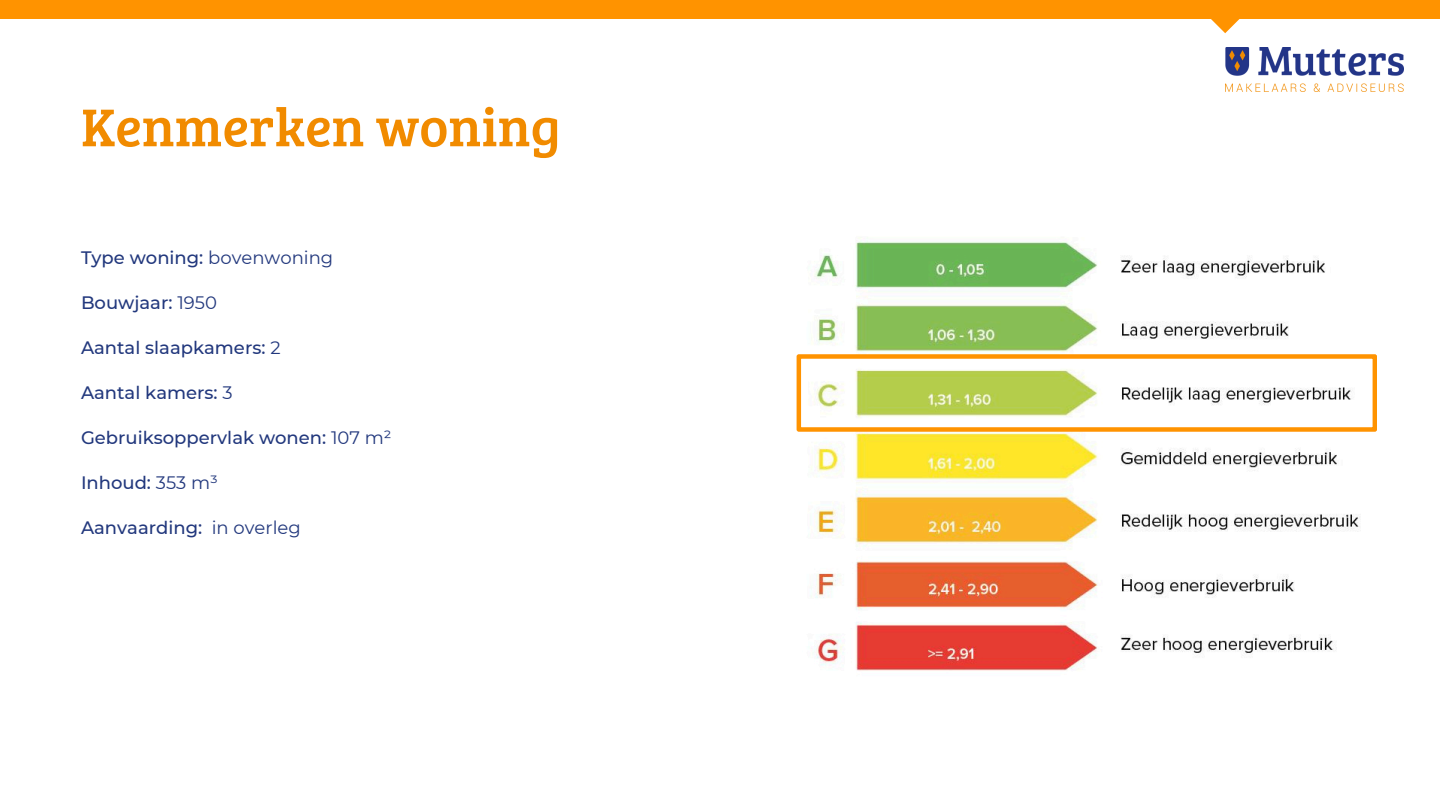
<style>
.page{position:relative;width:1440px;height:810px;background:#fff}
.page>*{position:absolute;margin:0;border:0;box-sizing:border-box;transform-origin:0 0}
.t1{font:55px "Bree Serif";color:#f18b00}
.t2{font:500 18px "Montserrat";color:#22387d}
.t3{font:18px "Montserrat";color:#22387d}
.s1{font-weight:400}
</style>
<div class="page">
<div style="left:0;top:0;width:1440px;height:19px;background:#ff9300"></div>
<svg style="left:1211px;top:19px;width:29px;height:14px"></svg>
<img style="left:811px;top:237px;width:548px;height:434px">
<svg style="left:797px;top:354px;width:580px;height:78px"></svg>
<img style="left:1226px;top:48px;width:178px;height:44px">
<p class="t1" style="left:81px;top:87px;width:481px">Kenmerken woning</p>
<h1 class="t2" style="left:81px;top:247px;width:254px">Type woning: <span class="s1">bovenwoning</span></h1>
<p class="t2" style="left:81px;top:292px;width:137px">Bouwjaar: <span class="s1">1950</span></p>
<p class="t2" style="left:81px;top:337px;width:201px">Aantal slaapkamers: <span class="s1">2</span></p>
<p class="t2" style="left:81px;top:382px;width:153px">Aantal kamers: <span class="s1">3</span></p>
<p class="t2" style="left:81px;top:427px;width:312px">Gebruiksoppervlak wonen: <span class="s1">107 m²</span></p>
<p class="t2" style="left:81px;top:472px;width:138px">Inhoud: <span class="s1">353 m³</span></p>
<p class="t2" style="left:81px;top:517px;width:123px">Aanvaarding:</p>
<p class="t3" style="left:212px;top:517px;width:90px">in overleg</p>
</div>
